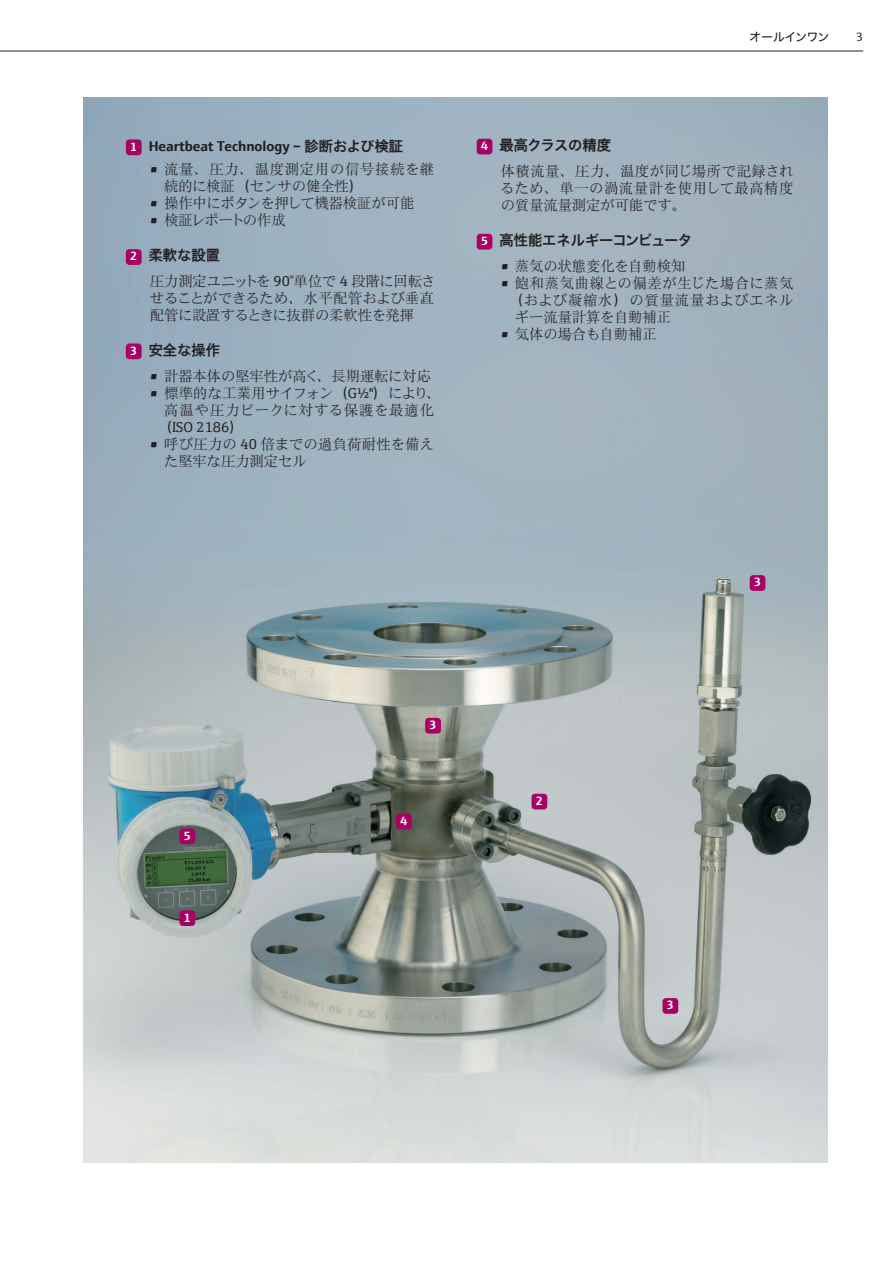
<style>
.page{position:relative;width:893px;height:1263px;background:#fff}
.page>*{position:absolute;margin:0;border:0;box-sizing:border-box;transform-origin:0 0}
.t1{font:14.25px/17px "E+H Serif JP";color:#231f20;text-align:justify}
.t2{font:700 14.25px "E+H Sans JP";color:#231f20}
.t3{font:14.25px "E+H Serif JP";letter-spacing:.065em;color:#231f20}
.t4{font:14.25px/17px "E+H Serif JP";letter-spacing:.04em;color:#231f20}
.t5{font:14.25px "E+H Serif JP";letter-spacing:.05em;color:#231f20}
.t6{font:14.25px "E+H Serif JP";letter-spacing:-.02em;color:#231f20}
.t7{font:14.25px "E+H Serif JP";letter-spacing:-.03em;color:#231f20}
.t8{font:12px "E+H Sans JP";letter-spacing:-.055em;color:#231f20}
.t9{font:700 12px "E+H Sans JP";color:#fff}
.s1{font-size:12px;color:#fff}
</style>
<div class="page">
<hr style="left:0;top:51px;width:863px;height:1px;background:#231f20">
<img style="left:83px;top:97px;width:744px;height:1065px">
<div style="left:126px;top:139px;width:16px;height:16px;background:#a70164;border-radius:3px"></div>
<div style="left:126px;top:249px;width:16px;height:16px;background:#a70164;border-radius:3px"></div>
<div style="left:126px;top:343px;width:16px;height:16px;background:#a70164;border-radius:3px"></div>
<div style="left:477px;top:139px;width:15px;height:15px;background:#a70164;border-radius:3px"></div>
<div style="left:477px;top:234px;width:15px;height:16px;background:#a70164;border-radius:3px"></div>
<div style="left:531px;top:794px;width:16px;height:15px;background:#a70164;border-radius:3px"></div>
<div style="left:662px;top:998px;width:16px;height:16px;background:#a70164;border-radius:3px"></div>
<div style="left:179px;top:910px;width:16px;height:16px;background:#a70164;border-radius:3px"></div>
<div style="left:396px;top:813px;width:16px;height:16px;background:#a70164;border-radius:3px"></div>
<div style="left:179px;top:828px;width:16px;height:16px;background:#a70164;border-radius:3px"></div>
<div style="left:425px;top:718px;width:16px;height:15px;background:#a70164;border-radius:3px"></div>
<div style="left:750px;top:575px;width:15px;height:16px;background:#a70164;border-radius:3px"></div>
<p class="t2" style="left:130px;top:138px;width:274px"><span class="s1">1</span> Heartbeat Technology – 診断および検証</p>
<p class="t4" style="left:164px;top:161px;width:271px;text-indent:-14px">• 流量、圧力、温度測定用の信号接続を継続的に検証（センサの健全性）</p>
<p class="t6" style="left:150px;top:192px;width:266px">• 操作中にボタンを押して機器検証が可能</p>
<p class="t7" style="left:150px;top:209px;width:137px">• 検証レポートの作成</p>
<p class="t2" style="left:130px;top:247px;width:91px"><span class="s1">2</span> 柔軟な設置</p>
<p class="t1" style="left:150px;top:273px;width:287px">圧力測定ユニットを 90°単位で 4 段階に回転させることができるため、水平配管および垂直配管に設置するときに抜群の柔軟性を発揮</p>
<p class="t2" style="left:130px;top:342px;width:91px"><span class="s1">3</span> 安全な操作</p>
<p class="t1" style="left:150px;top:368px;width:282px">• 計器本体の堅牢性が高く、長期運転に対応</p>
<p class="t1" style="left:150px;top:385px;width:292px">• 標準的な工業用サイフォン（G½"）により、</p>
<p class="t3" style="left:164px;top:399px;width:271px">高温や圧力ピークに対する保護を最適化</p>
<p class="t1" style="left:159px;top:419px;width:86px">（ISO 2186）</p>
<p class="t1" style="left:164px;top:436px;width:271px;text-indent:-14px">• 呼び圧力の 40 倍までの過負荷耐性を備えた堅牢な圧力測定セル</p>
<p class="t8" style="left:749px;top:29px;width:82px">オールインワン</p>
<p class="t8" style="left:856px;top:29px;width:8px">3</p>
<p class="t2" style="left:481px;top:137px;width:131px"><span class="s1">4</span> 最高クラスの精度</p>
<p class="t1" style="left:500px;top:163px;width:295px">体積流量、圧力、温度が同じ場所で記録されるため、単一の渦流量計を使用して最高精度の質量流量測定が可能です。</p>
<p class="t2" style="left:481px;top:232px;width:213px"><span class="s1">5</span> 高性能エネルギーコンピュータ</p>
<p class="t1" style="left:501px;top:258px;width:186px">• 蒸気の状態変化を自動検知</p>
<p class="t5" style="left:501px;top:272px;width:294px">• 飽和蒸気曲線との偏差が生じた場合に蒸気</p>
<p class="t3" style="left:509px;top:289px;width:286px">（および凝縮水）の質量流量およびエネル</p>
<p class="t1" style="left:515px;top:309px;width:158px">ギー流量計算を自動補正</p>
<p class="t1" style="left:501px;top:326px;width:157px">• 気体の場合も自動補正</p>
<p class="t9" style="left:754px;top:575px;width:8px">3</p>
<p class="t9" style="left:184px;top:828px;width:8px">5</p>
<p class="t9" style="left:184px;top:910px;width:8px">1</p>
<p class="t9" style="left:430px;top:718px;width:8px">3</p>
<p class="t9" style="left:400px;top:814px;width:8px">4</p>
<p class="t9" style="left:536px;top:794px;width:8px">2</p>
<p class="t9" style="left:667px;top:998px;width:8px">3</p>
</div>
